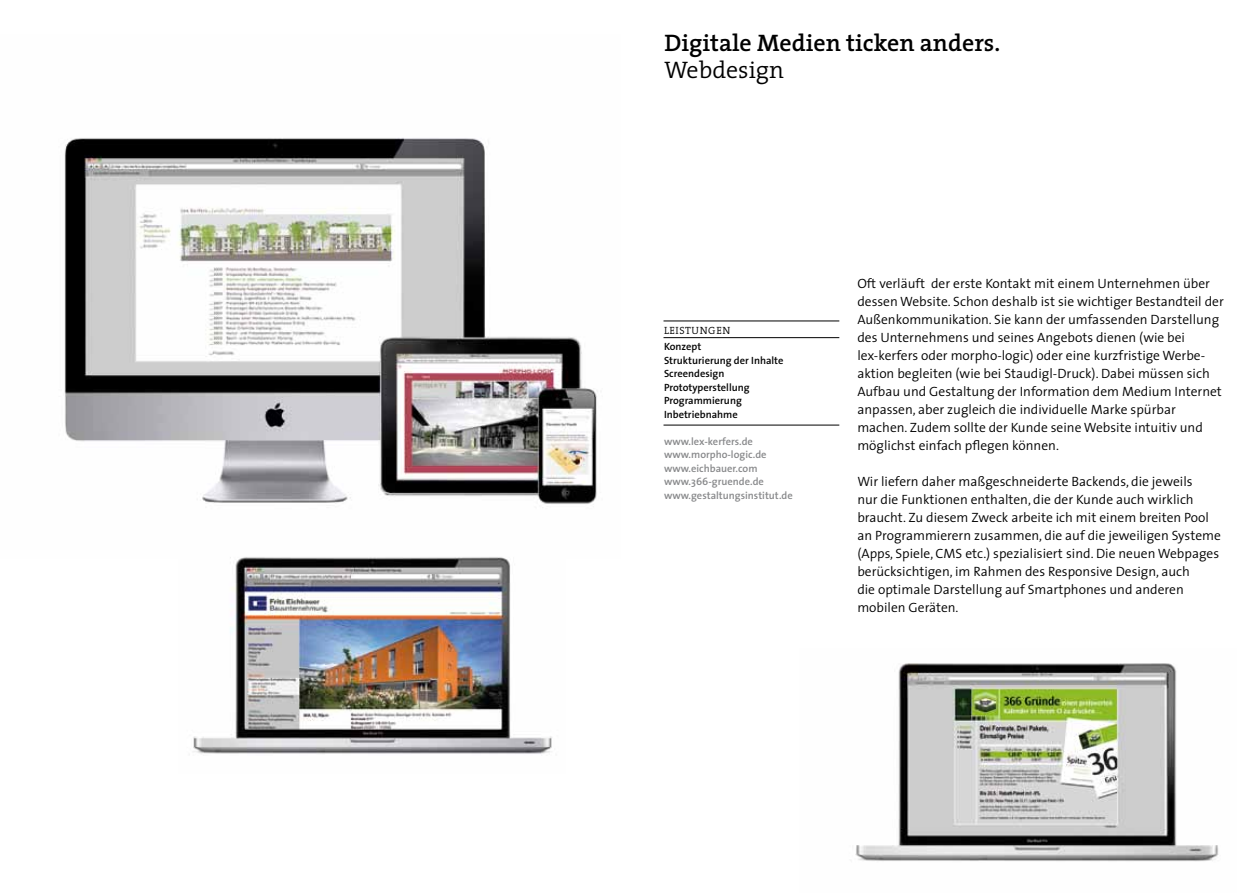
<style>
.page{position:relative;width:1259px;height:893px;background:#fff}
.page>*{position:absolute;margin:0;border:0;box-sizing:border-box;transform-origin:0 0}
.t1{font:600 24px "The Serif";color:#000}
.t2{font:300 24px "The Serif";color:#000}
.t3{font:300 13.5px/18px "The Sans";color:#000}
.t4{font:600 10.5px/13.5px "The Sans";color:#87888a}
.t5{font:600 10.5px/13.5px "The Sans";color:#000}
.t6{font:10.5px "The Serif Semi Light Caps";letter-spacing:.055em;color:#000}
</style>
<div class="page">
<img style="left:64px;top:138px;width:533px;height:370px">
<hr style="left:663px;top:321px;width:176px;height:1px;background:#000">
<hr style="left:663px;top:337px;width:176px;height:1px;background:#000">
<hr style="left:663px;top:425px;width:176px;height:1px;background:#000">
<img style="left:193px;top:557px;width:359px;height:197px">
<img style="left:855px;top:663px;width:364px;height:199px">
<h1 class="t1" style="left:664px;top:23px;width:337px">Digitale Medien ticken anders.</h1>
<h1 class="t2" style="left:664px;top:50px;width:121px">Webdesign</h1>
<p class="t6" style="left:664px;top:321px;width:68px">LEISTUNGEN</p>
<p class="t5" style="left:664px;top:340px;width:121px">Konzept<br>Strukturierung der Inhalte<br>Screendesign<br>Prototyperstellung<br>Programmierung<br>Inbetriebnahme</p>
<p class="t4" style="left:664px;top:434px;width:130px">www.lex-kerfers.de www.morpho-logic.de www.eichbauer.com www.366-gruende.de www.gestaltungsinstitut.de</p>
<p class="t3" style="left:857px;top:274px;width:368px">Oft verläuft der erste Kontakt mit einem Unternehmen über dessen Website. Schon deshalb ist sie wichtiger Bestandteil der Außenkommunikation. Sie kann der umfassenden Darstellung des Unternehmens und seines Angebots dienen (wie bei lex-kerfers oder morpho-logic) oder eine kurzfristige Werbe&shy;aktion begleiten (wie bei Staudigl-Druck). Dabei müssen sich Aufbau und Gestaltung der Information dem Medium Internet anpassen, aber zugleich die individuelle Marke spürbar machen. Zudem sollte der Kunde seine Website intuitiv und möglichst einfach pflegen können.</p>
<p class="t3" style="left:857px;top:472px;width:365px">Wir liefern daher maßgeschneiderte Backends, die jeweils<br>nur die Funktionen enthalten, die der Kunde auch wirklich braucht. Zu diesem Zweck arbeite ich mit einem breiten Pool an Programmierern zusammen, die auf die jeweiligen Systeme (Apps, Spiele, CMS etc.) spezialisiert sind. Die neuen Webpages berücksichtigen, im Rahmen des Responsive Design, auch<br>die optimale Darstellung auf Smartphones und anderen mobilen Geräten.</p>
</div>
